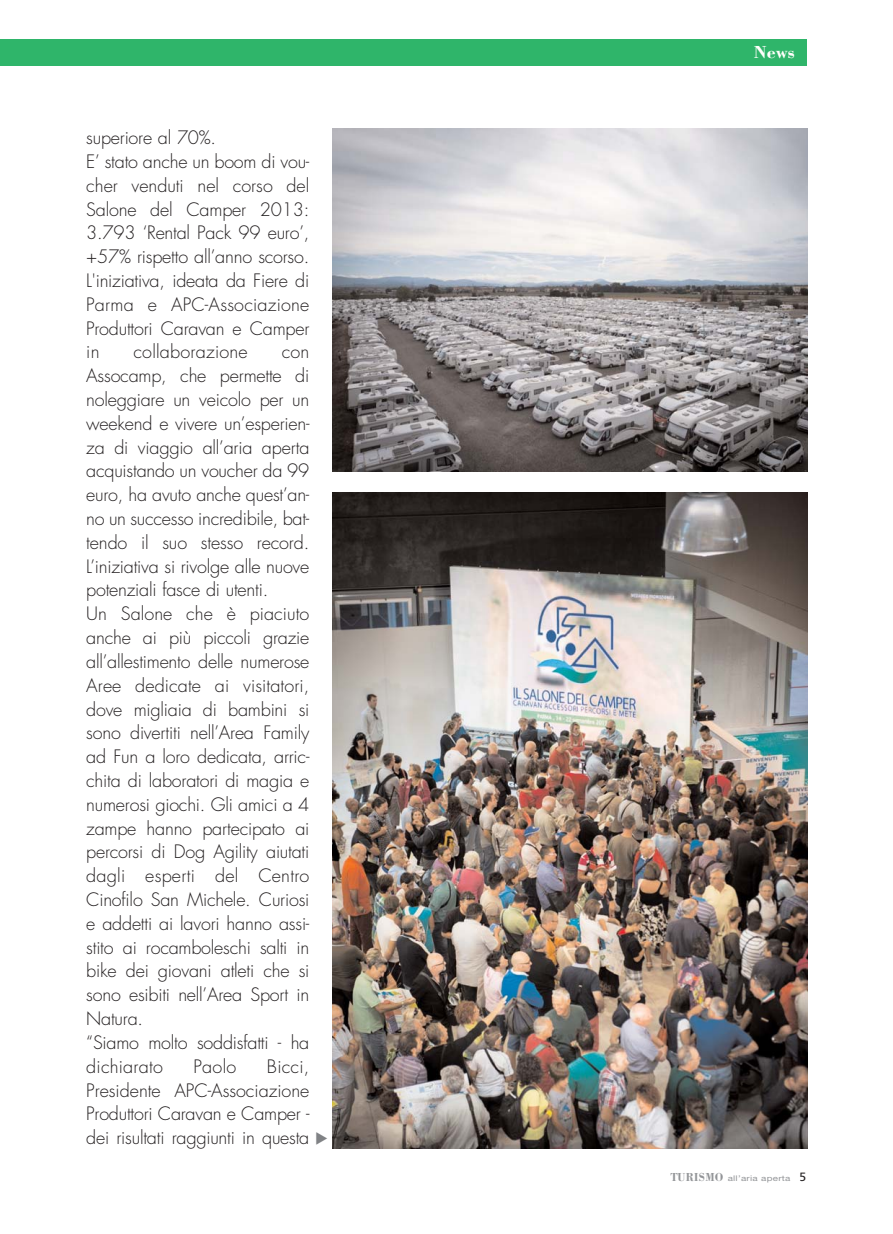
<style>
.page{position:relative;width:893px;height:1234px;background:#fff}
.page>*{position:absolute;margin:0;border:0;box-sizing:border-box;transform-origin:0 0}
.t1{font:300 18px/23.9px "Futura";letter-spacing:-.01em;color:#231f20}
.t2{font:300 18px "Futura";letter-spacing:.01em;color:#231f20}
.t3{font:700 18px "Bodoni";color:#fffffb}
.t4{font:7.8px "Helvetica Neue";letter-spacing:.03em;color:#939598;scale:1.25 1}
.s1{font-family:"Bodoni";font-weight:700;font-size:12px}
.s2{font-family:"Frutiger";font-size:12px;color:#231f20}
</style>
<div class="page">
<div style="left:0;top:39px;width:806px;height:26px;background:#2fb56a"></div>
<img style="left:333px;top:492px;width:475px;height:656px">
<img style="left:333px;top:129px;width:475px;height:342px">
<p class="t1" style="left:86px;top:127px;width:225px">superiore al 70%.<br>E’ stato anche un boom di vou&shy;cher venduti nel corso del<br>Salone del Camper 2013:<br>3.793 ‘Rental Pack 99 euro’, +57% rispetto all’anno scorso.<br>L'iniziativa, ideata da Fiere di<br>Parma e APC-Associazione<br>Produttori Caravan e Camper in</p>
<p class="t2" style="left:133px;top:343px;width:116px">collaborazione</p>
<p class="t1" style="left:86px;top:341px;width:225px;text-indent:195px">con<br>Assocamp, che permette di noleggiare un veicolo per un weekend e vivere un’esperien&shy;za di viaggio all’aria aperta acquistando un voucher da 99 euro, ha avuto anche quest’an&shy;no un successo incredibile, bat&shy;tendo il suo stesso record.<br>L’iniziativa si rivolge alle nuove potenziali fasce di utenti.<br>Un Salone che è piaciuto anche ai più piccoli grazie all’allestimento delle numerose<br>Aree dedicate ai visitatori, dove migliaia di bambini si sono divertiti nell’Area Family ad Fun a loro dedicata, arric&shy;chita di laboratori di magia e numerosi giochi. Gli amici a 4 zampe hanno partecipato ai percorsi di Dog Agility aiutati dagli esperti del Centro<br>Cinofilo San Michele. Curiosi e addetti ai lavori hanno assi&shy;stito ai rocamboleschi salti in bike dei giovani atleti che si sono esibiti nell’Area Sport in<br>Natura.<br>“Siamo molto soddisfatti - ha dichiarato</p>
<p class="t1" style="left:194px;top:1055px;width:44px">Paolo</p>
<p class="t1" style="left:86px;top:1055px;width:225px;text-align:justify;text-indent:181px">Bicci, Presidente APC-Associazione Produttori Caravan e Camper - dei risultati raggiunti in questa</p>
<p class="t3" style="left:754px;top:44px;width:42px">News</p>
<p class="t4" style="left:671px;top:1174px;width:110px"><span class="s1">TURISMO</span> all’aria aperta <span class="s2">5</span></p>
</div>
